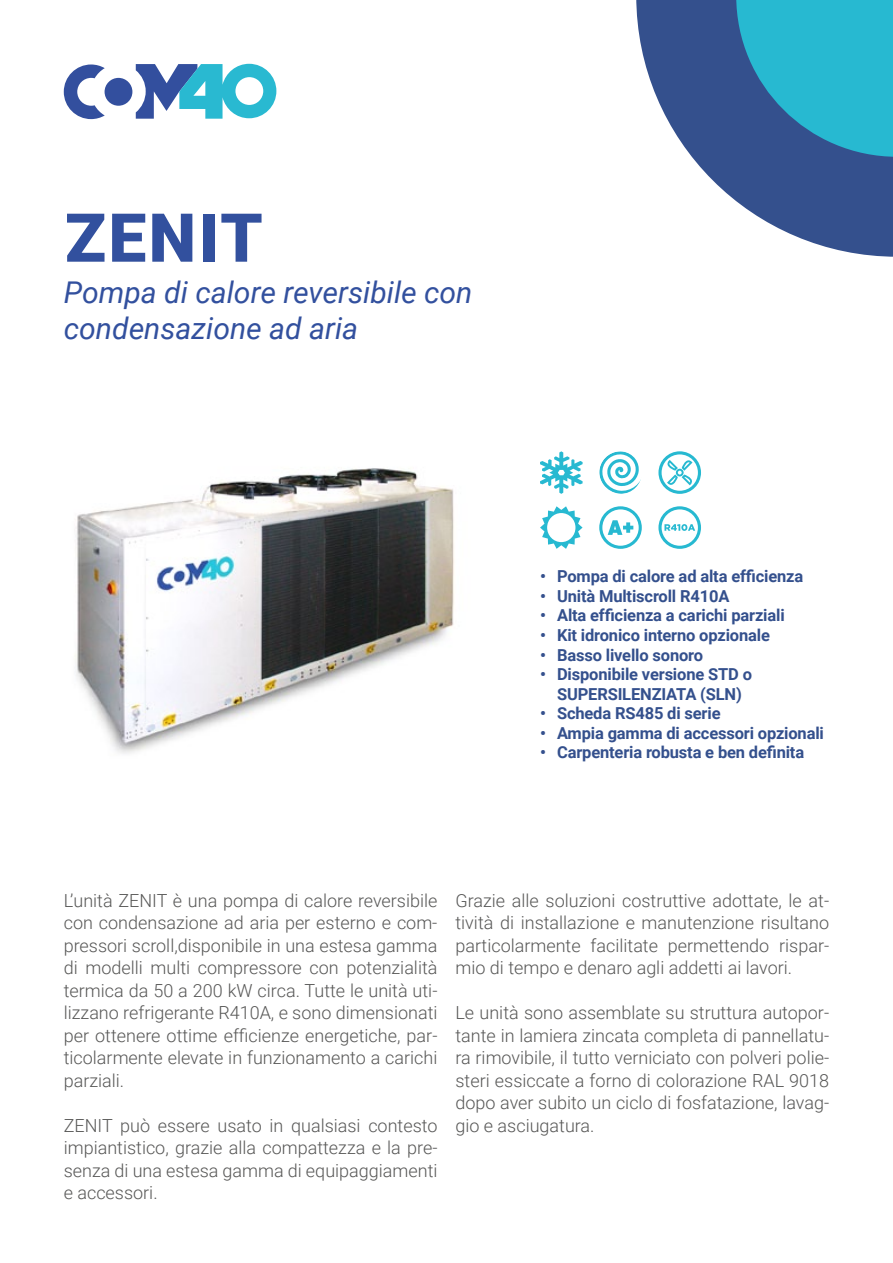
<style>
.page{position:relative;width:893px;height:1263px;background:#fff}
.page>*{position:absolute;margin:0;border:0;box-sizing:border-box;transform-origin:0 0}
.t1{font:900 67.5px "Roboto";letter-spacing:.035em;color:#32509e}
.t2{font:italic 30px/36px "Roboto";color:#32509e}
.t3{font:300 18px/22.5px "Roboto";color:#575756;text-align:justify}
.t4{font:700 16.5px/19.5px "Roboto";letter-spacing:-.01em;color:#34508d;text-align:center}
</style>
<div class="page">
<svg style="left:64px;top:64px;width:41px;height:55px"></svg>
<div style="left:105px;top:78px;width:27px;height:28px;background:#334f9e;border-radius:50%"></div>
<svg style="left:136px;top:64px;width:140px;height:55px"></svg>
<svg style="left:636px;top:0;width:257px;height:257px;fill:#34508d"></svg>
<svg style="left:736px;top:0;width:157px;height:157px;background:#29a0c1"></svg>
<img style="left:75px;top:468px;width:379px;height:286px">
<svg style="left:540px;top:506px;width:43px;height:43px"></svg>
<svg style="left:540px;top:451px;width:43px;height:43px"></svg>
<svg style="left:658px;top:451px;width:43px;height:43px"></svg>
<svg style="left:599px;top:506px;width:43px;height:43px"></svg>
<svg style="left:599px;top:451px;width:42px;height:43px"></svg>
<svg style="left:658px;top:506px;width:43px;height:43px"></svg>
<h1 class="t1" style="left:65px;top:190px;width:199px">ZENIT</h1>
<h2 class="t2" style="left:64px;top:274px;width:410px">Pompa di calore reversibile con condensazione ad aria</h2>
<p class="t4" style="left:540px;top:566px;width:265px">• Pompa di calore ad alta efficienza</p>
<p class="t4" style="left:540px;top:586px;width:191px">• Unità Multiscroll R410A</p>
<p class="t4" style="left:540px;top:605px;width:246px">• Alta efficienza a carichi parziali</p>
<p class="t4" style="left:540px;top:625px;width:231px">• Kit idronico interno opzionale</p>
<p class="t4" style="left:540px;top:644px;width:165px">• Basso livello sonoro</p>
<p class="t4" style="left:540px;top:664px;width:213px">• Disponibile versione STD o<br>SUPERSILENZIATA (SLN)</p>
<p class="t4" style="left:540px;top:703px;width:182px">• Scheda RS485 di serie</p>
<p class="t4" style="left:540px;top:722px;width:285px">• Ampia gamma di accessori opzionali</p>
<p class="t4" style="left:540px;top:742px;width:266px">• Carpenteria robusta e ben definita</p>
<p class="t3" style="left:64px;top:888px;width:375px">L’unità ZENIT è una pompa di calore reversibile con condensazione ad aria per esterno e com&shy;pressori scroll,disponibile in una estesa gamma di modelli multi compressore con potenzialità termica da 50 a 200 kW circa. Tutte le unità uti&shy;lizzano refrigerante R410A, e sono dimensionati per ottenere ottime efficienze energetiche, par&shy;ticolarmente elevate in funzionamento a carichi parziali.</p>
<p class="t3" style="left:64px;top:1113px;width:375px">ZENIT può essere usato in qualsiasi contesto impiantistico, grazie alla compattezza e la pre&shy;senza di una estesa gamma di equipaggiamenti e accessori.</p>
<p class="t3" style="left:455px;top:888px;width:375px">Grazie alle soluzioni costruttive adottate, le at&shy;tività di installazione e manutenzione risultano particolarmente facilitate permettendo rispar&shy;mio di tempo e denaro agli addetti ai lavori.</p>
<p class="t3" style="left:455px;top:1001px;width:375px">Le unità sono assemblate su struttura autopor&shy;tante in lamiera zincata completa di pannellatu&shy;ra rimovibile, il tutto verniciato con polveri polie&shy;steri essiccate a forno di colorazione RAL 9018 dopo aver subito un ciclo di fosfatazione, lavag&shy;gio e asciugatura.</p>
</div>
